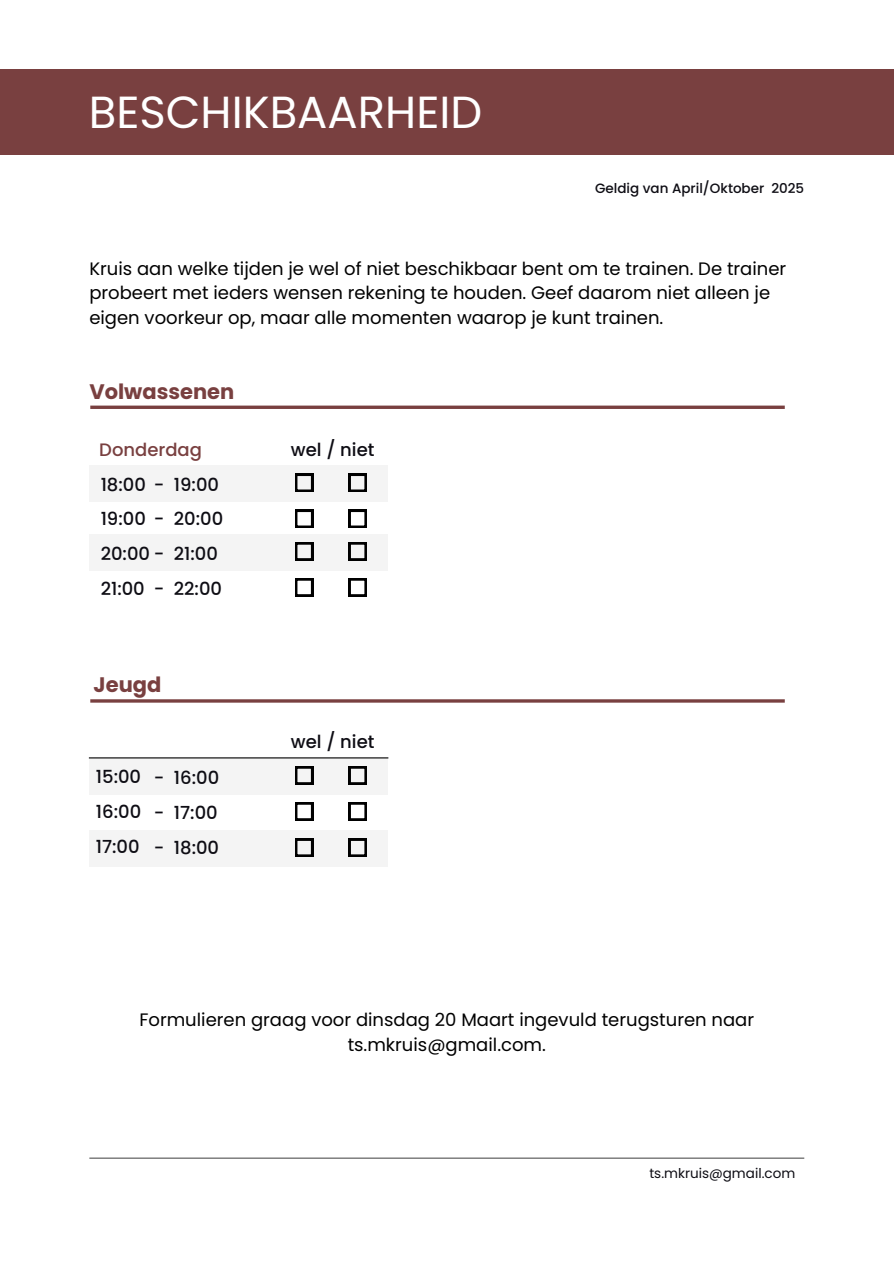
<style>
.page{position:relative;width:894px;height:1264px;background:#fff}
.page>*{position:absolute;margin:0;border:0;box-sizing:border-box;transform-origin:0 0}
.t1{font:45px "Poppins";color:#fff}
.t2{font:700 21px "Poppins";color:#794040}
.t3{font:18px/24.8px "Poppins";color:#000}
.t4{font:500 18px/34.8px "Poppins";color:#0e0d14}
.t5{font:500 18px "Poppins";color:#794040}
.t6{font:500 13.5px "Poppins";color:#0e0d14}
.t7{font:13.5px "Poppins";color:#0e0d14}
</style>
<div class="page">
<div style="left:0;top:70px;width:893px;height:85px;background:#794040"></div>
<hr style="left:89px;top:1157px;width:715px;height:1px;background:#545454">
<div style="left:89px;top:465px;width:299px;height:37px;background:#f4f4f4"></div>
<div style="left:89px;top:758px;width:299px;height:36px;background:#f4f4f4"></div>
<div style="left:89px;top:830px;width:299px;height:37px;background:#f4f4f4"></div>
<div style="left:89px;top:534px;width:299px;height:36px;background:#f4f4f4"></div>
<svg style="left:295px;top:474px;width:18px;height:18px"></svg>
<svg style="left:295px;top:766px;width:18px;height:18px"></svg>
<svg style="left:295px;top:838px;width:18px;height:18px"></svg>
<svg style="left:295px;top:510px;width:18px;height:18px"></svg>
<svg style="left:295px;top:802px;width:18px;height:18px"></svg>
<svg style="left:295px;top:542px;width:18px;height:18px"></svg>
<svg style="left:295px;top:578px;width:18px;height:18px"></svg>
<svg style="left:348px;top:474px;width:18px;height:18px"></svg>
<svg style="left:348px;top:766px;width:18px;height:18px"></svg>
<svg style="left:348px;top:838px;width:18px;height:18px"></svg>
<svg style="left:348px;top:510px;width:18px;height:18px"></svg>
<svg style="left:348px;top:802px;width:18px;height:18px"></svg>
<svg style="left:348px;top:542px;width:18px;height:18px"></svg>
<svg style="left:348px;top:578px;width:18px;height:18px"></svg>
<svg style="left:90px;top:405px;width:694px;height:4px;background:#8d5d5d"></svg>
<hr style="left:90px;top:699px;width:694px;height:3px;background:#794040">
<hr style="left:89px;top:757px;width:299px;height:1px;background:#000">
<h1 class="t1" style="left:89px;top:80px;width:395px">BESCHIKBAARHEID</h1>
<h5 class="t6" style="left:595px;top:178px;width:210px">Geldig van April/Oktober 2025</h5>
<p class="t3" style="left:89px;top:256px;width:698px">Kruis aan welke tijden je wel of niet beschikbaar bent om te trainen. De trainer probeert met ieders wensen rekening te houden. Geef daarom niet alleen je eigen voorkeur op, maar alle momenten waarop je kunt trainen.</p>
<h4 class="t2" style="left:89px;top:377px;width:146px">Volwassenen</h4>
<h3 class="t5" style="left:99px;top:436px;width:104px">Donderdag</h3>
<h3 class="t4" style="left:291px;top:432px;width:85px">wel / niet</h3>
<h2 class="t4" style="left:101px;top:467px;width:124px">18:00 - 19:00<br>19:00 - 20:00<br>20:00 - 21:00<br>21:00</h2>
<h3 class="t4" style="left:154px;top:571px;width:70px">- 22:00</h3>
<h2 class="t2" style="left:94px;top:669px;width:69px">Jeugd</h2>
<p class="t4" style="left:96px;top:759px;width:47px;text-align:justify">15:00<br>16:00<br>17:00</p>
<p class="t4" style="left:154px;top:760px;width:67px">- 16:00</p>
<p class="t4" style="left:154px;top:795px;width:65px">- 17:00</p>
<p class="t4" style="left:154px;top:829px;width:67px">- 18:00</p>
<h3 class="t4" style="left:291px;top:724px;width:85px">wel / niet</h3>
<h3 class="t3" style="left:139px;top:1007px;width:616px;text-align:center">Formulieren graag voor dinsdag 20 Maart ingevuld terugsturen naar ts.mkruis@gmail.com.</h3>
<h3 class="t7" style="left:649px;top:1163px;width:147px">ts.mkruis@gmail.com</h3>
</div>
